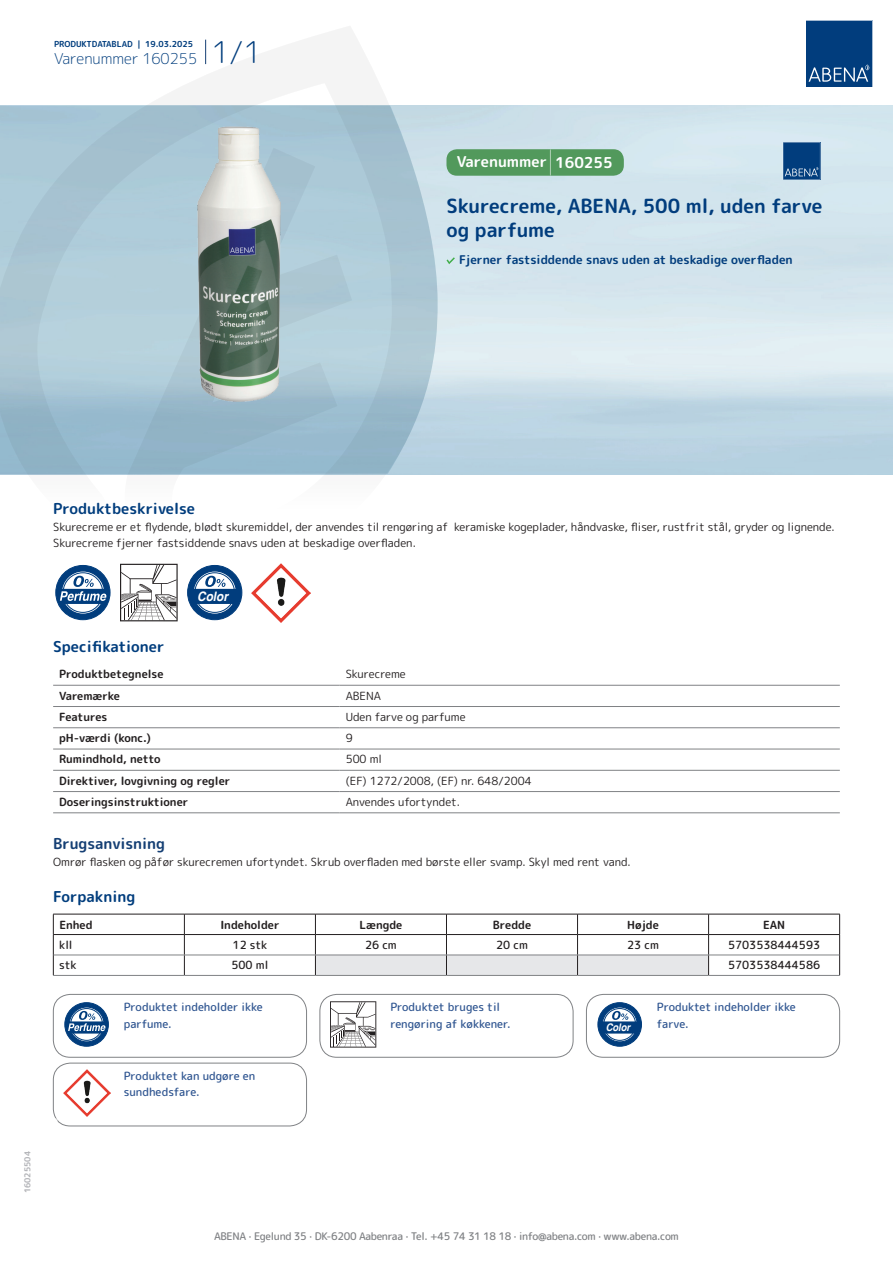
<style>
.page{position:relative;width:893px;height:1263px;background:#fff}
.page>*{position:absolute;margin:0;border:0;box-sizing:border-box;transform-origin:0 0}
.t1{font:700 19.5px/24px "Rounded Mplus 1 c";color:#013d7d}
.t2{font:700 15px "Rounded Mplus 1 c";color:#013d7d}
.t3{font:300 15px "Rounded Mplus 1 c";color:#013d7d}
.t4{font:700 15px "Rounded Mplus 1 c";color:#fff}
.t5{font:700 15px "Rounded Mplus 1 c";color:#153f74}
.t6{font:italic 700 13.05px "Helvetica";letter-spacing:-.005em;color:#fff;scale:.9 1}
.t7{font:700 12px "Rounded Mplus 1 c";color:#013d7d}
.t8{font:11.25px/16.5px "Rounded Mplus 1 c";color:#231f20}
.t9{font:700 11.25px "Rounded Mplus 1 c";color:#231f20}
.t10{font:500 11.25px/16.5px "Rounded Mplus 1 c";color:#305691}
.t11{font:500 11.25px "Rounded Mplus 1 c";color:#231f20}
.t12{font:500 10.5px "Rounded Mplus 1 c";letter-spacing:-.03em;color:#808285}
.t13{font:italic 700 10.5px "Helvetica";letter-spacing:-.005em;color:#fff;scale:.9 1}
.t14{font:700 10.5px "Rounded Mplus 1 c";color:#fff}
.t15{font:700 8.25px "Rounded Mplus 1 c";color:#013d7d}
.t16{font:700 8.25px "Rounded Mplus 1 c";color:#b2b3b7}
.s1{font-size:30px}
.s2{font-size:25.5px}
</style>
<div class="page">
<img style="left:439px;top:106px;width:454px;height:368px">
<svg style="left:0;top:26px;width:439px;height:586px"></svg>
<svg style="left:0;top:106px;width:438px;height:368px;background:#a8c5d4"></svg>
<svg style="left:205px;top:40px;width:1px;height:24px"></svg>
<svg style="left:806px;top:20px;width:67px;height:67px;background:#144b86"></svg>
<img style="left:197px;top:127px;width:84px;height:275px">
<div style="left:56px;top:565px;width:54px;height:55px;background:#013d7d;border-radius:50%"></div>
<div style="left:55px;top:565px;width:55px;height:55px;border:1px solid #013d7d;border-radius:50%"></div>
<svg style="left:61px;top:571px;width:44px;height:43px"></svg>
<div style="left:61px;top:570px;width:44px;height:45px;border:1px solid #013d7d;border-radius:50%"></div>
<div style="left:63px;top:573px;width:40px;height:39px;border:1px solid #013d7d;border-radius:50%"></div>
<svg style="left:58px;top:576px;width:49px;height:28px"></svg>
<svg style="left:120px;top:564px;width:58px;height:57px"></svg>
<div style="left:188px;top:565px;width:54px;height:55px;background:#013d7d;border-radius:50%"></div>
<div style="left:187px;top:565px;width:55px;height:55px;border:1px solid #013d7d;border-radius:50%"></div>
<svg style="left:193px;top:571px;width:44px;height:43px"></svg>
<div style="left:192px;top:570px;width:45px;height:45px;border:1px solid #013d7d;border-radius:50%"></div>
<div style="left:195px;top:573px;width:40px;height:39px;border:1px solid #013d7d;border-radius:50%"></div>
<svg style="left:189px;top:576px;width:49px;height:28px"></svg>
<img style="left:251px;top:563px;width:59px;height:59px">
<hr style="left:53px;top:685px;width:287px;height:1px;background:#808285">
<hr style="left:340px;top:685px;width:500px;height:1px;background:#808285">
<hr style="left:53px;top:706px;width:287px;height:1px;background:#808285">
<hr style="left:340px;top:706px;width:500px;height:1px;background:#808285">
<hr style="left:53px;top:727px;width:287px;height:1px;background:#808285">
<hr style="left:340px;top:727px;width:500px;height:1px;background:#808285">
<hr style="left:53px;top:749px;width:287px;height:1px;background:#808285">
<hr style="left:340px;top:749px;width:500px;height:1px;background:#808285">
<hr style="left:53px;top:770px;width:287px;height:1px;background:#808285">
<hr style="left:340px;top:770px;width:500px;height:1px;background:#808285">
<hr style="left:53px;top:791px;width:287px;height:1px;background:#808285">
<hr style="left:340px;top:791px;width:500px;height:1px;background:#808285">
<hr style="left:53px;top:812px;width:287px;height:1px;background:#808285">
<hr style="left:340px;top:812px;width:500px;height:1px;background:#808285">
<hr style="left:53px;top:914px;width:131px;height:1px;background:#231f20">
<hr style="left:184px;top:914px;width:131px;height:1px;background:#231f20">
<hr style="left:709px;top:914px;width:131px;height:1px;background:#231f20">
<hr style="left:53px;top:934px;width:131px;height:1px;background:#231f20">
<hr style="left:184px;top:934px;width:131px;height:1px;background:#231f20">
<hr style="left:709px;top:934px;width:131px;height:1px;background:#231f20">
<svg style="left:53px;top:914px;width:1px;height:61px"></svg>
<svg style="left:184px;top:914px;width:1px;height:61px"></svg>
<svg style="left:315px;top:914px;width:394px;height:61px"></svg>
<svg style="left:839px;top:914px;width:1px;height:61px"></svg>
<hr style="left:54px;top:955px;width:130px;height:1px;background:#808285">
<hr style="left:184px;top:955px;width:131px;height:1px;background:#808285">
<hr style="left:315px;top:955px;width:131px;height:1px;background:#808285">
<hr style="left:446px;top:955px;width:131px;height:1px;background:#808285">
<hr style="left:577px;top:955px;width:132px;height:1px;background:#808285">
<hr style="left:709px;top:955px;width:130px;height:1px;background:#808285">
<hr style="left:53px;top:975px;width:131px;height:1px;background:#808285">
<hr style="left:184px;top:975px;width:131px;height:1px;background:#808285">
<hr style="left:315px;top:975px;width:131px;height:1px;background:#808285">
<hr style="left:446px;top:975px;width:131px;height:1px;background:#808285">
<hr style="left:577px;top:975px;width:132px;height:1px;background:#808285">
<hr style="left:709px;top:975px;width:131px;height:1px;background:#808285">
<div style="left:65px;top:1003px;width:43px;height:43px;background:#013d7d;border-radius:50%"></div>
<div style="left:65px;top:1002px;width:44px;height:44px;border:1px solid #013d7d;border-radius:50%"></div>
<svg style="left:69px;top:1007px;width:35px;height:35px"></svg>
<div style="left:69px;top:1006px;width:36px;height:36px;border:1px solid #013d7d;border-radius:50%"></div>
<div style="left:71px;top:1008px;width:32px;height:32px;border:1px solid #013d7d;border-radius:50%"></div>
<svg style="left:66px;top:1011px;width:40px;height:22px"></svg>
<div style="left:53px;top:994px;width:254px;height:63px;border:1px solid #808285;border-radius:17px"></div>
<svg style="left:330px;top:1001px;width:46px;height:46px"></svg>
<div style="left:320px;top:994px;width:253px;height:63px;border:1px solid #808285;border-radius:17px"></div>
<div style="left:598px;top:1003px;width:43px;height:43px;background:#013d7d;border-radius:50%"></div>
<div style="left:598px;top:1002px;width:44px;height:44px;border:1px solid #013d7d;border-radius:50%"></div>
<svg style="left:602px;top:1007px;width:35px;height:35px"></svg>
<div style="left:602px;top:1006px;width:36px;height:36px;border:1px solid #013d7d;border-radius:50%"></div>
<div style="left:604px;top:1008px;width:32px;height:32px;border:1px solid #013d7d;border-radius:50%"></div>
<svg style="left:599px;top:1011px;width:40px;height:22px"></svg>
<div style="left:586px;top:994px;width:254px;height:63px;border:1px solid #808285;border-radius:17px"></div>
<img style="left:63px;top:1069px;width:47px;height:48px">
<div style="left:53px;top:1063px;width:254px;height:63px;border:1px solid #808285;border-radius:17px"></div>
<svg style="left:446px;top:257px;width:9px;height:7px"></svg>
<div style="left:446px;top:149px;width:178px;height:27px;background:#52995c;border-radius:10px"></div>
<svg style="left:783px;top:142px;width:37px;height:38px"></svg>
<p class="t15" style="left:54px;top:38px;width:141px">PRODUKTDATABLAD | 19.03.2025</p>
<h2 class="t3" style="left:54px;top:48px;width:209px">Varenummer 160255 <span class="s1">1/1</span></h2>
<h2 class="t4" style="left:457px;top:151px;width:157px">Varenummer <span class="s2">|</span> 160255</h2>
<h1 class="t1" style="left:446px;top:194px;width:377px">Skurecreme, ABENA, 500 ml, uden farve og parfume</h1>
<p class="t7" style="left:459px;top:251px;width:335px">Fjerner fastsiddende snavs uden at beskadige overfladen</p>
<p class="t16" style="left:22px;top:1193px;width:44px;rotate:-90deg">16025504</p>
<h2 class="t2" style="left:53px;top:498px;width:143px">Produktbeskrivelse</h2>
<p class="t8" style="left:53px;top:518px;width:783px">Skurecreme er et flydende, blødt skuremiddel, der anvendes til rengøring af keramiske kogeplader, håndvaske, fliser, rustfrit stål, gryder og lignende.<br>Skurecreme fjerner fastsiddende snavs uden at beskadige overfladen.</p>
<p class="t6" style="left:197px;top:585px;width:36px">Color</p>
<h2 class="t2" style="left:53px;top:635px;width:113px">Specifikationer</h2>
<p class="t9" style="left:59px;top:666px;width:106px">Produktbetegnelse</p>
<p class="t8" style="left:346px;top:666px;width:62px">Skurecreme</p>
<p class="t9" style="left:59px;top:688px;width:62px">Varemærke</p>
<p class="t8" style="left:346px;top:687px;width:37px">ABENA</p>
<p class="t9" style="left:59px;top:709px;width:50px">Features</p>
<p class="t8" style="left:346px;top:708px;width:121px">Uden farve og parfume</p>
<p class="t9" style="left:59px;top:730px;width:93px">pH-værdi (konc.)</p>
<p class="t8" style="left:346px;top:730px;width:8px">9</p>
<p class="t9" style="left:59px;top:751px;width:103px">Rumindhold, netto</p>
<p class="t8" style="left:346px;top:751px;width:38px">500 ml</p>
<p class="t9" style="left:59px;top:773px;width:173px">Direktiver, lovgivning og regler</p>
<p class="t8" style="left:346px;top:772px;width:188px">(EF) 1272/2008, (EF) nr. 648/2004</p>
<p class="t9" style="left:59px;top:794px;width:131px">Doseringsinstruktioner</p>
<p class="t8" style="left:346px;top:794px;width:116px">Anvendes ufortyndet.</p>
<h2 class="t5" style="left:53px;top:833px;width:113px">Brugsanvisning</h2>
<p class="t8" style="left:53px;top:853px;width:579px">Omrør flasken og påfør skurecremen ufortyndet. Skrub overfladen med børste eller svamp. Skyl med rent vand.</p>
<h2 class="t2" style="left:53px;top:885px;width:84px">Forpakning</h2>
<p class="t9" style="left:59px;top:916px;width:35px">Enhed</p>
<p class="t9" style="left:220px;top:916px;width:61px">Indeholder</p>
<p class="t9" style="left:359px;top:916px;width:44px">Længde</p>
<p class="t9" style="left:493px;top:916px;width:40px">Bredde</p>
<p class="t9" style="left:627px;top:916px;width:33px">Højde</p>
<p class="t9" style="left:763px;top:916px;width:24px">EAN</p>
<p class="t11" style="left:59px;top:937px;width:15px">kll</p>
<p class="t11" style="left:233px;top:937px;width:36px">12 stk</p>
<p class="t11" style="left:365px;top:937px;width:33px">26 cm</p>
<p class="t11" style="left:496px;top:937px;width:33px">20 cm</p>
<p class="t11" style="left:627px;top:937px;width:33px">23 cm</p>
<p class="t11" style="left:728px;top:937px;width:94px">5703538444593</p>
<p class="t11" style="left:59px;top:957px;width:19px">stk</p>
<p class="t11" style="left:231px;top:957px;width:38px">500 ml</p>
<p class="t11" style="left:728px;top:957px;width:94px">5703538444586</p>
<p class="t10" style="left:124px;top:999px;width:140px">Produktet indeholder ikke parfume.</p>
<p class="t10" style="left:390px;top:999px;width:122px">Produktet bruges til rengøring af køkkener.</p>
<p class="t10" style="left:657px;top:999px;width:140px">Produktet indeholder ikke</p>
<p class="t13" style="left:606px;top:1019px;width:29px">Color</p>
<p class="t10" style="left:657px;top:1015px;width:33px">farve.</p>
<p class="t14" style="left:53px;top:1115px;width:7px">*</p>
<p class="t10" style="left:124px;top:1067px;width:133px">Produktet kan udgøre en sundhedsfare.</p>
<p class="t12" style="left:214px;top:1229px;width:466px">ABENA · Egelund 35 · DK-6200 Aabenraa · Tel. +45 74 31 18 18 · info@abena.com · www.abena.com</p>
</div>
